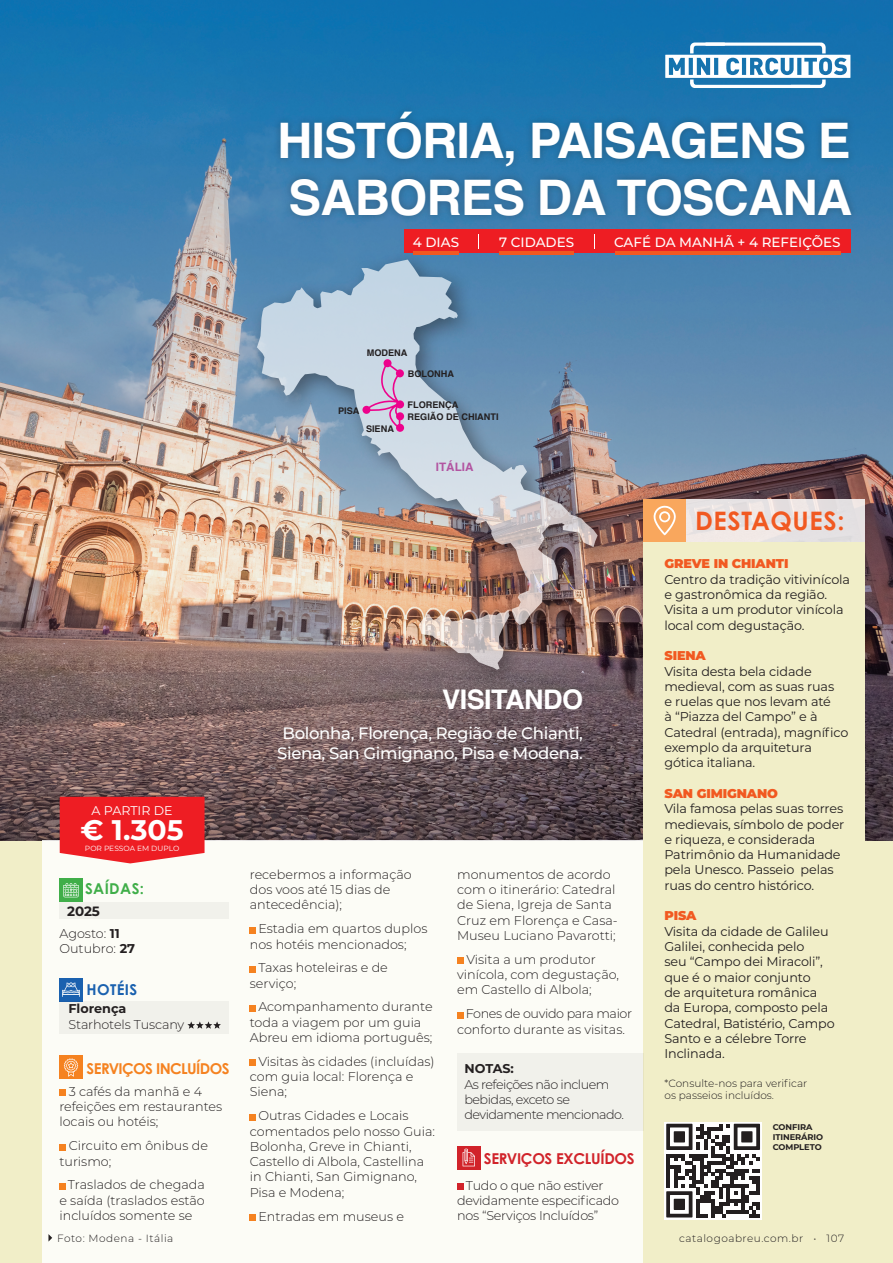
<style>
.page{position:relative;width:893px;height:1263px;background:#f1eec8}
.page>*{position:absolute;margin:0;border:0;box-sizing:border-box;transform-origin:0 0}
.t1{font:700 49.05px/56.4px "Helvetica";letter-spacing:-.02em;color:#fff}
.t2{font:700 28.35px "Montserrat";color:#fff}
.t3{font:700 27px "Helvetica";letter-spacing:-.02em;color:#fff}
.t4{font:700 25.5px "Century Gothic Std";letter-spacing:.025em;color:#f15921}
.t5{font:500 16.5px/19.8px "Montserrat";letter-spacing:-.02em;color:#fff;text-align:center}
.t6{font:700 15px "Century Gothic Std";letter-spacing:-.02em;color:#d1232a}
.t7{font:700 15px "Century Gothic Std";letter-spacing:-.04em;color:#f58220}
.t8{font:700 15px "Century Gothic Std";letter-spacing:.025em;color:#40ae49}
.t9{font:700 15px "Century Gothic Std";letter-spacing:.025em;color:#1a61af}
.t10{font:500 13.5px "Montserrat";color:#fff}
.t11{font:700 13.5px "Montserrat";color:#231f20}
.t12{font:300 12.75px/15.3px "Montserrat";color:#231f20}
.t13{font:12.75px/15.3px "Montserrat";letter-spacing:-.01em;color:#231f20}
.t14{font:300 12.75px/15.3px "Montserrat";letter-spacing:-.02em;color:#231f20}
.t15{font:300 12.75px/15.3px "Montserrat";letter-spacing:-.04em;color:#231f20}
.t16{font:900 12.75px "Montserrat";letter-spacing:-.01em;color:#f15921}
.t17{font:700 12.75px "Montserrat";color:#231f20}
.t18{font:12.6px "Montserrat";color:#fff}
.t19{font:700 11.55px "Helvetica";color:#b254a1}
.t20{font:300 10.5px/12.6px "Montserrat";color:#231f20}
.t21{font:300 10.5px "Montserrat";letter-spacing:.05em;color:#231f20}
.t22{font:700 9.15px/11.9px "Helvetica";color:#231f20}
.t23{font:700 8.25px/9.9px "Montserrat";letter-spacing:-.01em;color:#231f20}
.t24{font:7.5px "Montserrat";color:#fff}
.s1{font-weight:700}
</style>
<div class="page">
<img style="left:1px;top:0;width:892px;height:637px">
<svg style="left:1px;top:637px;width:892px;height:204px"></svg>
<div style="left:43px;top:841px;width:600px;height:422px;background:#fcfcf6"></div>
<div style="left:664px;top:1122px;width:98px;height:97px;background:linear-gradient(to bottom,#f9f9f9,#fff)"></div>
<svg style="left:457px;top:1183px;width:6px;height:6px"></svg>
<div style="left:457px;top:1146px;width:23px;height:23px;background:#d1232a"></div>
<svg style="left:463px;top:1148px;width:12px;height:18px"></svg>
<div style="left:643px;top:542px;width:222px;height:409px;background:#f1eec8"></div>
<div style="left:643px;top:499px;width:222px;height:43px;background:linear-gradient(to bottom,#e8e2e2,#ebe5e4)"></div>
<div style="left:643px;top:499px;width:43px;height:43px;background:#f9a75d"></div>
<svg style="left:653px;top:505px;width:23px;height:30px"></svg>
<div style="left:457px;top:1053px;width:186px;height:77px;background:#f1f1eb"></div>
<svg style="left:59px;top:1090px;width:6px;height:6px"></svg>
<svg style="left:59px;top:1144px;width:6px;height:6px"></svg>
<svg style="left:59px;top:1183px;width:6px;height:6px"></svg>
<div style="left:59px;top:1055px;width:24px;height:23px;background:#f58220"></div>
<svg style="left:64px;top:1058px;width:14px;height:18px"></svg>
<div style="left:273px;top:103px;width:586px;height:120px;background:#231f20;opacity:.3"></div>
<div style="left:404px;top:230px;width:446px;height:23px;background:#ee1d23"></div>
<hr style="left:615px;top:251px;width:225px;height:4px;background:#f15921">
<svg style="left:478px;top:234px;width:1px;height:14px"></svg>
<svg style="left:594px;top:234px;width:1px;height:14px"></svg>
<svg style="left:60px;top:797px;width:145px;height:66px"></svg>
<div style="left:59px;top:902px;width:170px;height:17px;background:#f1f1eb"></div>
<div style="left:59px;top:879px;width:24px;height:23px;background:#40ae49"></div>
<svg style="left:63px;top:883px;width:16px;height:14px"></svg>
<div style="left:59px;top:978px;width:24px;height:23px;background:#1a61af"></div>
<svg style="left:62px;top:982px;width:18px;height:15px"></svg>
<div style="left:59px;top:1001px;width:170px;height:33px;background:#f1f1eb"></div>
<svg style="left:187px;top:1021px;width:34px;height:8px"></svg>
<svg style="left:48px;top:1234px;width:4px;height:7px"></svg>
<img style="left:0;top:0;width:1px;height:955px">
<hr style="left:0;top:723px;width:1px;height:229px;background:#000">
<svg style="left:665px;top:43px;width:185px;height:45px"></svg>
<svg style="left:250px;top:927px;width:6px;height:6px"></svg>
<svg style="left:250px;top:966px;width:6px;height:6px"></svg>
<svg style="left:250px;top:1005px;width:6px;height:6px"></svg>
<svg style="left:250px;top:1060px;width:6px;height:6px"></svg>
<svg style="left:250px;top:1114px;width:6px;height:6px"></svg>
<svg style="left:250px;top:1214px;width:6px;height:6px"></svg>
<svg style="left:457px;top:958px;width:6px;height:6px"></svg>
<svg style="left:457px;top:1012px;width:6px;height:6px"></svg>
<div style="left:409px;top:601px;width:123px;height:90px;background:#231f20;opacity:.75"></div>
<svg style="left:419px;top:647px;width:91px;height:23px"></svg>
<div style="left:247px;top:250px;width:373px;height:397px;background:#231f20;opacity:.75"></div>
<img style="left:257px;top:260px;width:341px;height:365px">
<svg style="left:396px;top:424px;width:8px;height:8px"></svg>
<svg style="left:383px;top:359px;width:9px;height:8px"></svg>
<svg style="left:362px;top:361px;width:41px;height:69px"></svg>
<svg style="left:666px;top:1124px;width:94px;height:93px"></svg>
<h1 class="t1" style="left:277px;top:113px;width:577px">HISTÓRIA, PAISAGENS E<br>SABORES DA TOSCANA</h1>
<p class="t10" style="left:413px;top:232px;width:48px">4 DIAS</p>
<p class="t10" style="left:499px;top:232px;width:77px">7 CIDADES</p>
<p class="t10" style="left:614px;top:232px;width:228px">CAFÉ DA MANHÃ + 4 REFEIÇÕES</p>
<p class="t22" style="left:367px;top:347px;width:42px">MODENA</p>
<p class="t22" style="left:338px;top:405px;width:23px">PISA</p>
<p class="t22" style="left:366px;top:423px;width:29px">SIENA</p>
<p class="t22" style="left:408px;top:368px;width:48px">BOLONHA</p>
<p class="t22" style="left:408px;top:399px;width:93px">FLORENÇA<br>REGIÃO DE CHIANTI</p>
<p class="t19" style="left:436px;top:458px;width:39px">ITÁLIA</p>
<p class="t18" style="left:92px;top:802px;width:83px">A PARTIR DE</p>
<h2 class="t2" style="left:81px;top:809px;width:104px">€ 1.305</h2>
<p class="t24" style="left:85px;top:843px;width:96px">POR PESSOA EM DUPLO</p>
<p class="t8" style="left:85px;top:879px;width:60px">SAÍDAS:</p>
<p class="t12" style="left:59px;top:925px;width:77px">Agosto: <span class="s1">11<br></span>Outubro: <span class="s1">27</span></p>
<p class="t11" style="left:67px;top:902px;width:34px">2025</p>
<p class="t9" style="left:87px;top:980px;width:52px">HOTÉIS</p>
<p class="t17" style="left:68px;top:1000px;width:60px">Florença</p>
<p class="t12" style="left:68px;top:1016px;width:117px">Starhotels Tuscany</p>
<p class="t7" style="left:87px;top:1059px;width:145px">SERVIÇOS INCLUÍDOS</p>
<p class="t12" style="left:59px;top:1083px;width:164px;text-indent:9px">3 cafés da manhã e 4 refeições em restaurantes locais ou hotéis;</p>
<p class="t12" style="left:59px;top:1137px;width:150px;text-indent:9px">Circuito em ônibus de turismo;</p>
<p class="t12" style="left:59px;top:1177px;width:147px;text-align:justify;text-indent:9px">Traslados de chegada e saída (traslados estão incluídos somente se</p>
<h3 class="t3" style="left:442px;top:677px;width:142px">VISITANDO</h3>
<p class="t5" style="left:277px;top:723px;width:307px">Bolonha, Florença, Região de Chianti,<br>Siena, San Gimignano, Pisa e Modena.</p>
<p class="t12" style="left:250px;top:866px;width:163px">recebermos a informação dos voos até 15 dias de antecedência);</p>
<p class="t12" style="left:250px;top:920px;width:179px;text-indent:9px">Estadia em quartos duplos nos hotéis mencionados;</p>
<p class="t12" style="left:250px;top:960px;width:140px;text-indent:9px">Taxas hoteleiras e de serviço;</p>
<p class="t12" style="left:250px;top:999px;width:184px;text-indent:9px">Acompanhamento durante toda a viagem por um guia<br>Abreu em idioma português;</p>
<p class="t12" style="left:250px;top:1053px;width:186px;text-indent:9px">Visitas às cidades (incluídas) com guia local: Florença e<br>Siena;</p>
<p class="t12" style="left:250px;top:1108px;width:187px;text-indent:9px">Outras Cidades e Locais comentados pelo nosso Guia:<br>Bolonha, Greve in Chianti,<br>Castello di Albola, Castellina in Chianti, San Gimignano,<br>Pisa e Modena;</p>
<p class="t12" style="left:258px;top:1208px;width:147px">Entradas em museus e</p>
<p class="t12" style="left:457px;top:866px;width:162px">monumentos de acordo com o itinerário: Catedral de Siena, Igreja de Santa<br>Cruz em Florença e Casa-<br>Museu Luciano Pavarotti;</p>
<p class="t12" style="left:457px;top:951px;width:163px;text-indent:9px">Visita a um produtor vinícola, com degustação, em Castello di Albola;</p>
<p class="t14" style="left:457px;top:1006px;width:177px;text-indent:9px">Fones de ouvido para maior conforto durante as visitas.</p>
<p class="t17" style="left:464px;top:1059px;width:51px">NOTAS:</p>
<p class="t15" style="left:464px;top:1076px;width:161px">As refeições não incluem bebidas, exceto se devidamente mencionado.</p>
<p class="t6" style="left:484px;top:1149px;width:152px">SERVIÇOS EXCLUÍDOS</p>
<p class="t14" style="left:457px;top:1177px;width:163px;text-indent:9px">Tudo o que não estiver devidamente especificado nos “Serviços Incluídos”</p>
<h3 class="t4" style="left:695px;top:505px;width:151px">DESTAQUES:</h3>
<p class="t16" style="left:664px;top:554px;width:126px">GREVE IN CHIANTI</p>
<p class="t13" style="left:664px;top:571px;width:187px">Centro da tradição vitivinícola e gastronômica da região.<br>Visita a um produtor vinícola local com degustação.</p>
<p class="t16" style="left:664px;top:646px;width:43px">SIENA</p>
<p class="t13" style="left:664px;top:663px;width:186px">Visita desta bela cidade medieval, com as suas ruas<br>e ruelas que nos levam até<br>à “Piazza del Campo” e à<br>Catedral (entrada), magnífico exemplo da arquitetura gótica italiana.</p>
<p class="t16" style="left:664px;top:784px;width:115px">SAN GIMIGNANO</p>
<p class="t13" style="left:664px;top:801px;width:181px">Vila famosa pelas suas torres medievais, símbolo de poder e riqueza, e considerada<br>Patrimônio da Humanidade pela Unesco. Passeio pelas ruas do centro histórico.</p>
<p class="t16" style="left:664px;top:906px;width:34px">PISA</p>
<p class="t13" style="left:664px;top:923px;width:172px">Visita da cidade de Galileu<br>Galilei, conhecida pelo<br>seu “Campo dei Miracoli”, que é o maior conjunto<br>de arquitetura românica da Europa, composto pela<br>Catedral, Batistério, Campo<br>Santo e a célebre Torre<br>Inclinada.</p>
<p class="t20" style="left:665px;top:1076px;width:144px">*Consulte-nos para verificar os passeios incluídos.</p>
<p class="t23" style="left:773px;top:1121px;width:52px">CONFIRA<br>ITINERÁRIO<br>COMPLETO</p>
<p class="t21" style="left:57px;top:1231px;width:118px">Foto: Modena - Itália</p>
<p class="t21" style="left:679px;top:1231px;width:167px">catalogoabreu.com.br • 107</p>
</div>
